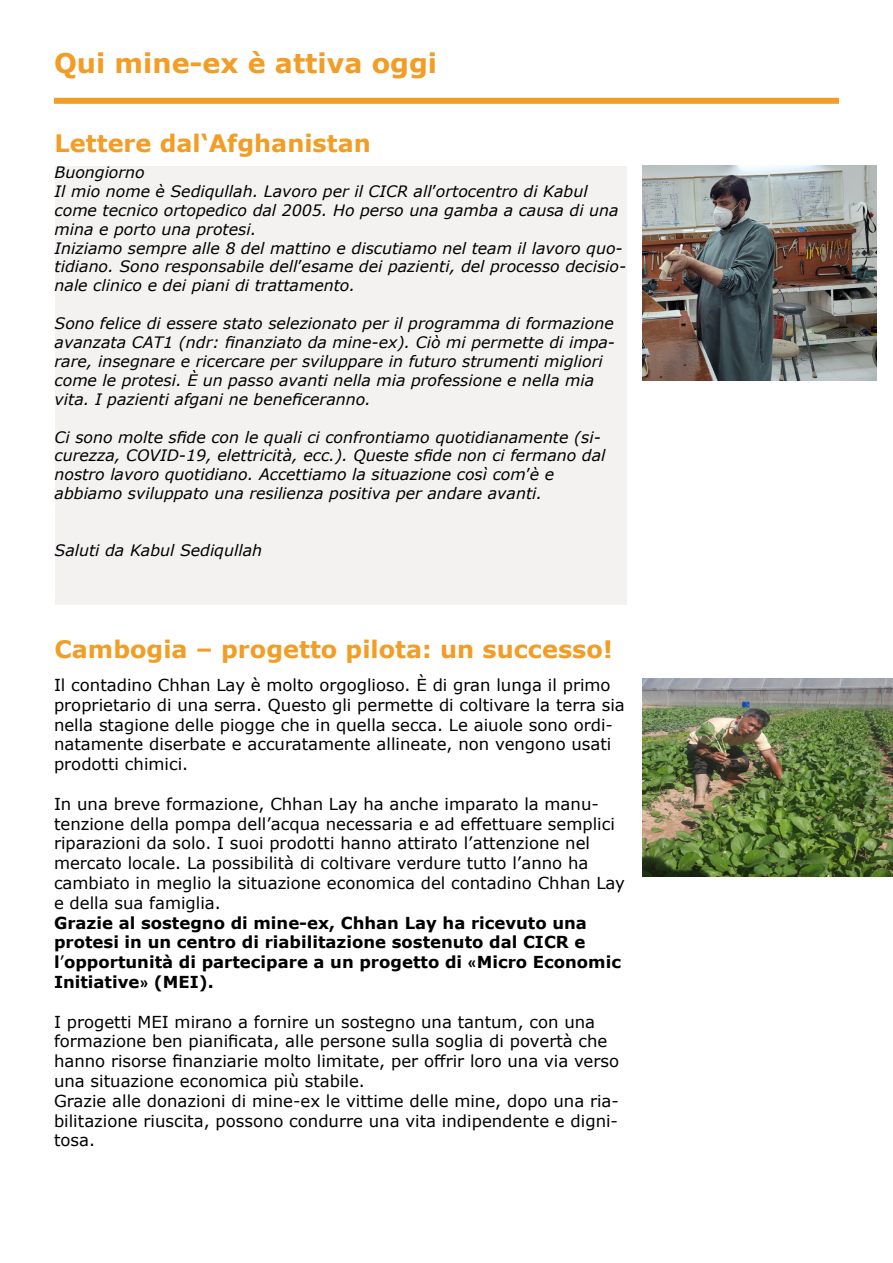
<style>
.page{position:relative;width:893px;height:1263px;background:#fff}
.page>*{position:absolute;margin:0;border:0;box-sizing:border-box;transform-origin:0 0}
.t1{font:700 27px "Verdana";color:#f29d26}
.t2{font:700 24px "Verdana";color:#f29d26}
.t3{font:16.5px/19.8px "Verdana";color:#000}
.t4{font:700 16.5px/19.8px "Verdana";color:#000}
.t5{font:italic 15.75px/18.9px "Verdana";color:#000}
.s1{font-style:normal}
.s2{font-weight:400}
.s3{font-family:"Calibri"}
</style>
<div class="page">
<div style="left:54px;top:98px;width:785px;height:6px;background:#f29d26"></div>
<div style="left:55px;top:166px;width:571px;height:438px;background:#f3f2f1"></div>
<img style="left:642px;top:678px;width:251px;height:198px">
<img style="left:642px;top:166px;width:235px;height:215px">
<h1 class="t1" style="left:54px;top:44px;width:385px">Qui mine-ex è attiva oggi</h1>
<h2 class="t2" style="left:55px;top:127px;width:318px">Lettere dal‘Afghanistan</h2>
<p class="t5" style="left:55px;top:163px;width:573px">Buongiorno<br>Il mio nome è Sediqullah. Lavoro per il CICR all<span class="s1">’</span>ortocentro di Kabul come tecnico ortopedico dal 2005. Ho perso una gamba a causa di una mina e porto una protesi.<br>Iniziamo sempre alle 8 del mattino e discutiamo nel team il lavoro quo&shy;tidiano. Sono responsabile dell<span class="s1">’</span>esame dei pazienti, del processo decisio&shy;nale clinico e dei piani di trattamento.</p>
<p class="t5" style="left:55px;top:314px;width:562px">Sono felice di essere stato selezionato per il programma di formazione avanzata CAT1 (ndr: finanziato da mine-ex). Ciò mi permette di impa&shy;rare, insegnare e ricercare per sviluppare in futuro strumenti migliori come le protesi. È un passo avanti nella mia professione e nella mia vita. I pazienti afgani ne beneficeranno.</p>
<p class="t5" style="left:55px;top:427px;width:552px">Ci sono molte sfide con le quali ci confrontiamo quotidianamente (si&shy;curezza, COVID-19, elettricità, ecc.). Queste sfide non ci fermano dal nostro lavoro quotidiano. Accettiamo la situazione così com<span class="s1">’</span>è e abbiamo sviluppato una resilienza positiva per andare avanti.</p>
<p class="t5" style="left:55px;top:541px;width:209px">Saluti da Kabul Sediqullah</p>
<h2 class="t2" style="left:55px;top:632px;width:560px">Cambogia – progetto pilota: un successo!</h2>
<p class="t3" style="left:54px;top:675px;width:572px">Il contadino Chhan Lay è molto orgoglioso. È di gran lunga il primo proprietario di una serra. Questo gli permette di coltivare la terra sia nella stagione delle piogge che in quella secca. Le aiuole sono ordi&shy;natamente diserbate e accuratamente allineate, non vengono usati prodotti chimici.</p>
<p class="t3" style="left:54px;top:794px;width:572px">In una breve formazione, Chhan Lay ha anche imparato la manu&shy;tenzione della pompa dell’acqua necessaria e ad effettuare semplici riparazioni da solo. I suoi prodotti hanno attirato l’attenzione nel mercato locale. La possibilità di coltivare verdure tutto l’anno ha cambiato in meglio la situazione economica del contadino Chhan Lay e della sua famiglia.</p>
<p class="t4" style="left:54px;top:912px;width:569px">Grazie al sostegno di mine-ex, Chhan Lay ha ricevuto una protesi in un centro di riabilitazione sostenuto dal CICR e l<span class="s2">’</span>opportunità di partecipare a un progetto di <span class="s3">«</span>Micro Economic Initiative<span class="s3">»</span> (MEI).</p>
<p class="t3" style="left:54px;top:1011px;width:567px">I progetti MEI mirano a fornire un sostegno una tantum, con una formazione ben pianificata, alle persone sulla soglia di povertà che hanno risorse finanziarie molto limitate, per offrir loro una via verso una situazione economica più stabile.<br>Grazie alle donazioni di mine-ex le vittime delle mine, dopo una ria&shy;bilitazione riuscita, possono condurre una vita indipendente e digni&shy;tosa.</p>
</div>
